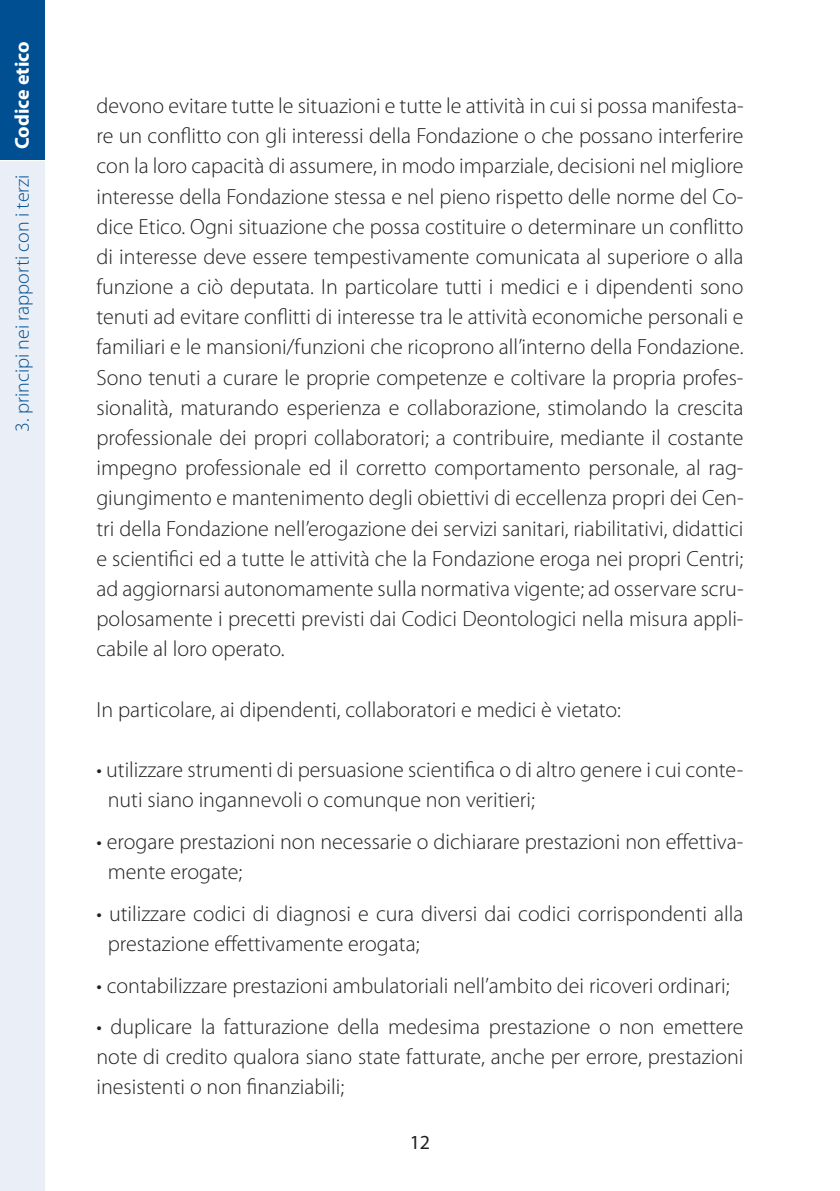
<style>
.page{position:relative;width:840px;height:1191px;background:#fff}
.page>*{position:absolute;margin:0;border:0;box-sizing:border-box;transform-origin:0 0}
.t1{font:300 22px/30.2px "Myriad Pro";color:#231f20}
.t2{font:300 20px "Myriad Pro";color:#004f92}
.t3{font:700 20px "Myriad Pro";color:#fff}
.t4{font:20px "Myriad Pro";color:#231f20}
</style>
<div class="page">
<div style="left:0;top:161px;width:44px;height:1030px;background:#e9eef7"></div>
<div style="left:0;top:0;width:44px;height:160px;background:#004f92"></div>
<p class="t3" style="left:9px;top:149px;width:109px;rotate:-90deg">Codice etico</p>
<p class="t2" style="left:10px;top:432px;width:259px;rotate:-90deg">3. principi nei rapporti con i terzi</p>
<p class="t1" style="left:96px;top:90px;width:648px;text-align:justify">devono evitare tutte le situazioni e tutte le attività in cui si possa manifesta&shy;re un conflitto con gli interessi della Fondazione o che possano interferire con la loro capacità di assumere, in modo imparziale, decisioni nel migliore interesse della Fondazione stessa e nel pieno rispetto delle norme del Co&shy;dice Etico. Ogni situazione che possa costituire o determinare un conflitto di interesse deve essere tempestivamente comunicata al superiore o alla funzione a ciò deputata. In particolare tutti i medici e i dipendenti sono tenuti ad evitare conflitti di interesse tra le attività economiche personali e familiari e le mansioni/funzioni che ricoprono all’interno della Fondazione.<br>Sono tenuti a curare le proprie competenze e coltivare la propria profes&shy;sionalità, maturando esperienza e collaborazione, stimolando la crescita professionale dei propri collaboratori; a contribuire, mediante il costante impegno professionale ed il corretto comportamento personale, al rag&shy;giungimento e mantenimento degli obiettivi di eccellenza propri dei Cen&shy;tri della Fondazione nell’erogazione dei servizi sanitari, riabilitativi, didattici e scientifici ed a tutte le attività che la Fondazione eroga nei propri Centri; ad aggiornarsi autonomamente sulla normativa vigente; ad osservare scru&shy;polosamente i precetti previsti dai Codici Deontologici nella misura appli&shy;cabile al loro operato.</p>
<p class="t1" style="left:96px;top:694px;width:525px">In particolare, ai dipendenti, collaboratori e medici è vietato:</p>
<p class="t1" style="left:108px;top:754px;width:636px;text-indent:-11px">• utilizzare strumenti di persuasione scientifica o di altro genere i cui conte&shy;nuti siano ingannevoli o comunque non veritieri;</p>
<p class="t1" style="left:108px;top:826px;width:636px;text-indent:-11px">• erogare prestazioni non necessarie o dichiarare prestazioni non effettiva&shy;mente erogate;</p>
<p class="t1" style="left:108px;top:898px;width:636px;text-indent:-11px">• utilizzare codici di diagnosi e cura diversi dai codici corrispondenti alla prestazione effettivamente erogata;</p>
<p class="t1" style="left:96px;top:969px;width:634px">• contabilizzare prestazioni ambulatoriali nell’ambito dei ricoveri ordinari;</p>
<p class="t1" style="left:96px;top:1011px;width:648px;text-align:justify">• duplicare la fatturazione della medesima prestazione o non emettere note di credito qualora siano state fatturate, anche per errore, prestazioni inesistenti o non finanziabili;</p>
<p class="t4" style="left:409px;top:1130px;width:22px">12</p>
</div>
